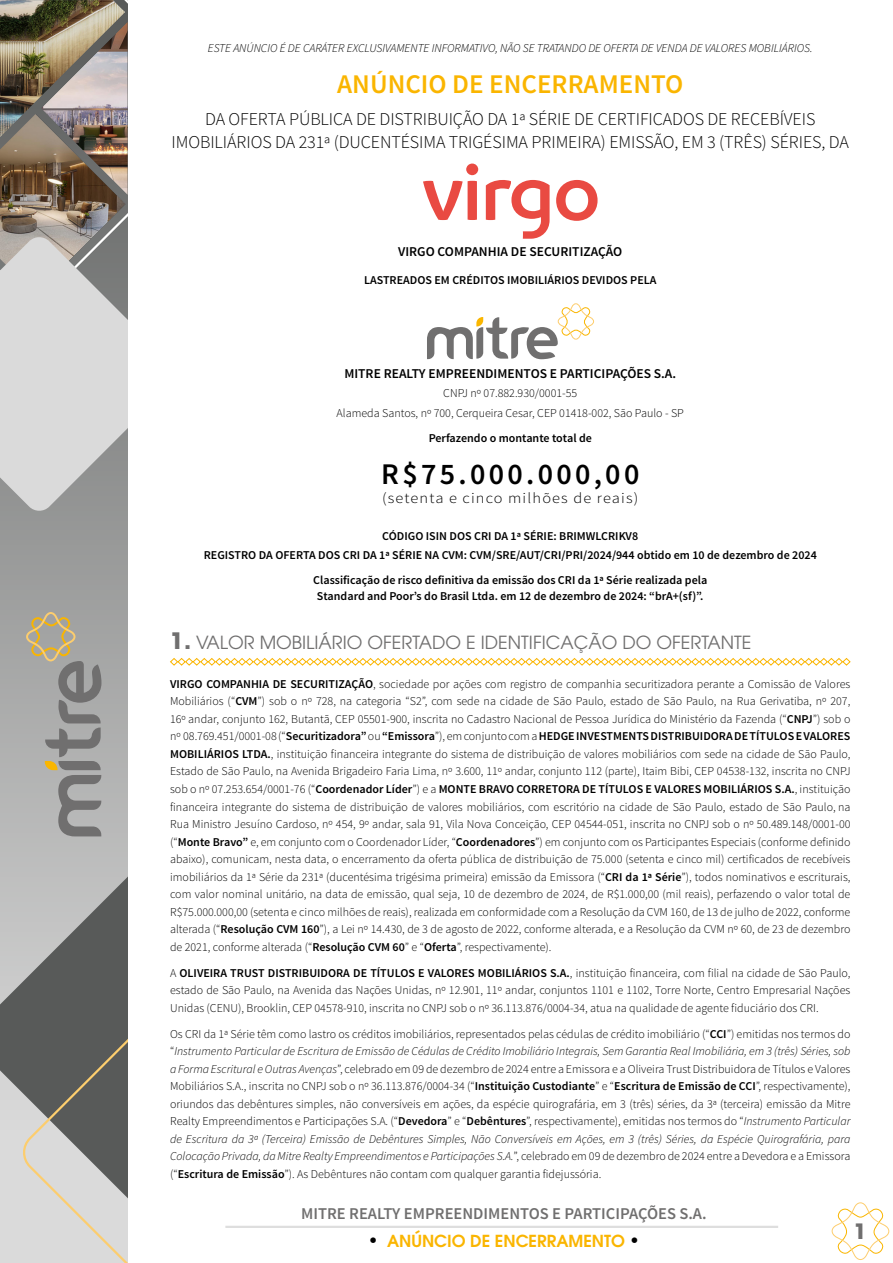
<style>
.page{position:relative;width:893px;height:1263px;background:#fff}
.page>*{position:absolute;margin:0;border:0;box-sizing:border-box;transform-origin:0 0}
.t1{font:600 30px "Source Sans Pro";letter-spacing:.11em;color:#000}
.t2{font:600 27px "Source Sans Pro";color:#fab500}
.t3{font:700 21px "ITC Avant Garde Pro";color:#706f6f}
.t4{font:300 18px/22.8px "Source Sans Pro";letter-spacing:-.005em;color:#000;text-align:center}
.t5{font:18px "ITC Avant Garde Pro";color:#706f6f}
.t6{font:600 16.5px "Source Sans Pro";color:#706f6f}
.t7{font:600 16.5px "ITC Avant Garde Pro";color:#fab500}
.t8{font:300 15px "Source Sans Pro";letter-spacing:.07em;color:#000;scale:1.09 1}
.t9{font:600 13.5px "Source Sans Pro";color:#000}
.t10{font:300 12px/17.5px "Source Sans Pro";color:#000;text-align:justify}
.t11{font:600 12px/19px "Source Sans Pro";color:#000;text-align:center}
.t12{font:italic 300 12px "Source Sans Pro";color:#000}
.s1{font-weight:700;font-size:22.5px}
.s2{font-weight:600}
.s3{font-style:italic}
.s4{font-size:18px;color:#000}
</style>
<div class="page">
<hr style="left:225px;top:1226px;width:553px;height:2px;background:#ccc">
<svg style="left:831px;top:1202px;width:59px;height:58px"></svg>
<svg style="left:0;top:512px;width:128px;height:751px;background:#a5a6a5"></svg>
<svg style="left:0;top:845px;width:128px;height:385px;background:#aaabab"></svg>
<svg style="left:19px;top:957px;width:109px;height:306px;background:#8d8d8a"></svg>
<img style="left:0;top:0;width:128px;height:512px">
<svg style="left:26px;top:612px;width:75px;height:224px;background:#a19f99"></svg>
<svg style="left:170px;top:658px;width:681px;height:8px"></svg>
<svg style="left:466px;top:164px;width:12px;height:11px"></svg>
<svg style="left:423px;top:181px;width:54px;height:39px"></svg>
<svg style="left:556px;top:180px;width:42px;height:41px"></svg>
<svg style="left:486px;top:180px;width:64px;height:59px"></svg>
<svg style="left:427px;top:303px;width:167px;height:56px"></svg>
<p class="t12" style="left:208px;top:40px;width:606px">ESTE ANÚNCIO É DE CARÁTER EXCLUSIVAMENTE INFORMATIVO, NÃO SE TRATANDO DE OFERTA DE VENDA DE VALORES MOBILIÁRIOS.</p>
<h2 class="t2" style="left:337px;top:67px;width:348px">ANÚNCIO DE ENCERRAMENTO</h2>
<h3 class="t4" style="left:172px;top:108px;width:679px">DA OFERTA PÚBLICA DE DISTRIBUIÇÃO DA 1ª SÉRIE DE CERTIFICADOS DE RECEBÍVEIS<br>IMOBILIÁRIOS DA 231ª (DUCENTÉSIMA TRIGÉSIMA PRIMEIRA) EMISSÃO, EM 3 (TRÊS) SÉRIES, DA</h3>
<p class="t9" style="left:398px;top:243px;width:226px">VIRGO COMPANHIA DE SECURITIZAÇÃO</p>
<p class="t11" style="left:364px;top:271px;width:294px">LASTREADOS EM CRÉDITOS IMOBILIÁRIOS DEVIDOS PELA</p>
<p class="t9" style="left:344px;top:365px;width:333px">MITRE REALTY EMPREENDIMENTOS E PARTICIPAÇÕES S.A.</p>
<p class="t10" style="left:337px;top:383px;width:349px;line-height:19.8px;text-align:center">CNPJ nº 07.882.930/0001-55<br>Alameda Santos, nº 700, Cerqueira Cesar, CEP 01418-002, São Paulo - SP</p>
<p class="t11" style="left:429px;top:429px;width:165px">Perfazendo o montante total de</p>
<h1 class="t1" style="left:381px;top:455px;width:260px">R$75.000.000,00</h1>
<p class="t8" style="left:382px;top:489px;width:237px">(setenta e cinco milhões de reais)</p>
<p class="t11" style="left:204px;top:527px;width:615px">CÓDIGO ISIN DOS CRI DA 1ª SÉRIE: BRIMWLCRIKV8<br>REGISTRO DA OFERTA DOS CRI DA 1ª SÉRIE NA CVM: CVM/SRE/AUT/CRI/PRI/2024/944 obtido em 10 de dezembro de 2024</p>
<p class="t11" style="left:313px;top:572px;width:396px;line-height:16px">Classificação de risco definitiva da emissão dos CRI da 1ª Série realizada pela<br>Standard and Poor’s do Brasil Ltda. em 12 de dezembro de 2024: “brA+(sf)”.</p>
<h3 class="t5" style="left:170px;top:631px;width:583px"><span class="s1">1.</span> VALOR MOBILIÁRIO OFERTADO E IDENTIFICAÇÃO DO OFERTANTE</h3>
<p class="t10" style="left:170px;top:675px;width:682px"><span class="s2">VIRGO COMPANHIA DE SECURITIZAÇÃO</span>, sociedade por ações com registro de companhia securitizadora perante a Comissão de Valores Mobiliários (“<span class="s2">CVM</span>”) sob o nº 728, na categoria “S2”, com sede na cidade de São Paulo, estado de São Paulo, na Rua Gerivatiba, nº 207, 16º andar, conjunto 162, Butantã, CEP 05501-900, inscrita no Cadastro Nacional de Pessoa Jurídica do Ministério da Fazenda (“<span class="s2">CNPJ</span>”) sob o nº 08.769.451/0001-08 (“<span class="s2">Securitizadora”</span> ou <span class="s2">“Emissora</span>”), em conjunto com a <span class="s2">HEDGE INVESTMENTS DISTRIBUIDORA DE TÍTULOS E VALORES MOBILIÁRIOS LTDA.</span>, instituição financeira integrante do sistema de distribuição de valores mobiliários com sede na cidade de São Paulo, Estado de São Paulo, na Avenida Brigadeiro Faria Lima, nº 3.600, 11º andar, conjunto 112 (parte), Itaim Bibi, CEP 04538-132, inscrita no CNPJ sob o nº 07.253.654/0001-76 (“<span class="s2">Coordenador Líder</span>”) e a <span class="s2">MONTE BRAVO CORRETORA DE TÍTULOS E VALORES MOBILIÁRIOS S.A.</span>, instituição financeira integrante do sistema de distribuição de valores mobiliários, com escritório na cidade de São Paulo, estado de São Paulo, na Rua Ministro Jesuíno Cardoso, nº 454, 9º andar, sala 91, Vila Nova Conceição, CEP 04544-051, inscrita no CNPJ sob o nº 50.489.148/0001-00 (“<span class="s2">Monte Bravo”</span> e, em conjunto com o Coordenador Líder, “<span class="s2">Coordenadores</span>”) em conjunto com os Participantes Especiais (conforme definido abaixo), comunicam, nesta data, o encerramento da oferta pública de distribuição de 75.000 (setenta e cinco mil) certificados de recebíveis imobiliários da 1ª Série da 231ª (ducentésima trigésima primeira) emissão da Emissora (“<span class="s2">CRI da 1ª Série</span>”), todos nominativos e escriturais, com valor nominal unitário, na data de emissão, qual seja, 10 de dezembro de 2024, de R$1.000,00 (mil reais), perfazendo o valor total de R$75.000.000,00 (setenta e cinco milhões de reais), realizada em conformidade com a Resolução da CVM 160, de 13 de julho de 2022, conforme alterada (“<span class="s2">Resolução CVM 160</span>”), a Lei nº 14.430, de 3 de agosto de 2022, conforme alterada, e a Resolução da CVM nº 60, de 23 de dezembro de 2021, conforme alterada (“<span class="s2">Resolução CVM 60</span>” e “<span class="s2">Oferta</span>”, respectivamente).</p>
<p class="t10" style="left:170px;top:964px;width:682px">A <span class="s2">OLIVEIRA TRUST DISTRIBUIDORA DE TÍTULOS E VALORES MOBILIÁRIOS S.A.</span>, instituição financeira, com filial na cidade de São Paulo, estado de São Paulo, na Avenida das Nações Unidas, nº 12.901, 11º andar, conjuntos 1101 e 1102, Torre Norte, Centro Empresarial Nações Unidas (CENU), Brooklin, CEP 04578-910, inscrita no CNPJ sob o nº 36.113.876/0004-34, atua na qualidade de agente fiduciário dos CRI.</p>
<p class="t10" style="left:170px;top:1025px;width:682px">Os CRI da 1ª Série têm como lastro os créditos imobiliários, representados pelas cédulas de crédito imobiliário (“<span class="s2">CCI</span>”) emitidas nos termos do “<span class="s3">Instrumento Particular de Escritura de Emissão de Cédulas de Crédito Imobiliário Integrais, Sem Garantia Real Imobiliária, em 3 (três) Séries, sob a Forma Escritural e Outras Avenças</span>”, celebrado em 09 de dezembro de 2024 entre a Emissora e a Oliveira Trust Distribuidora de Títulos e Valores Mobiliários S.A., inscrita no CNPJ sob o nº 36.113.876/0004-34 (“<span class="s2">Instituição Custodiante</span>” e “<span class="s2">Escritura de Emissão de CCI</span>”, respectivamente), oriundos das debêntures simples, não conversíveis em ações, da espécie quirografária, em 3 (três) séries, da 3ª (terceira) emissão da Mitre Realty Empreendimentos e Participações S.A. (“<span class="s2">Devedora</span>” e “<span class="s2">Debêntures</span>”, respectivamente), emitidas nos termos do “<span class="s3">Instrumento Particular de Escritura da 3ª (Terceira) Emissão de Debêntures Simples, Não Conversíveis em Ações, em 3 (três) Séries, da Espécie Quirografária, para Colocação Privada, da Mitre Realty Empreendimentos e Participações S.A.</span>”, celebrado em 09 de dezembro de 2024 entre a Devedora e a Emissora (“<span class="s2">Escritura de Emissão</span>”). As Debêntures não contam com qualquer garantia fidejussória.</p>
<h3 class="t6" style="left:301px;top:1203px;width:407px">MITRE REALTY EMPREENDIMENTOS E PARTICIPAÇÕES S.A.</h3>
<h3 class="t7" style="left:368px;top:1230px;width:274px"><span class="s4">•</span> ANÚNCIO DE ENCERRAMENTO <span class="s4">•</span></h3>
<h3 class="t3" style="left:854px;top:1217px;width:14px">1</h3>
</div>
